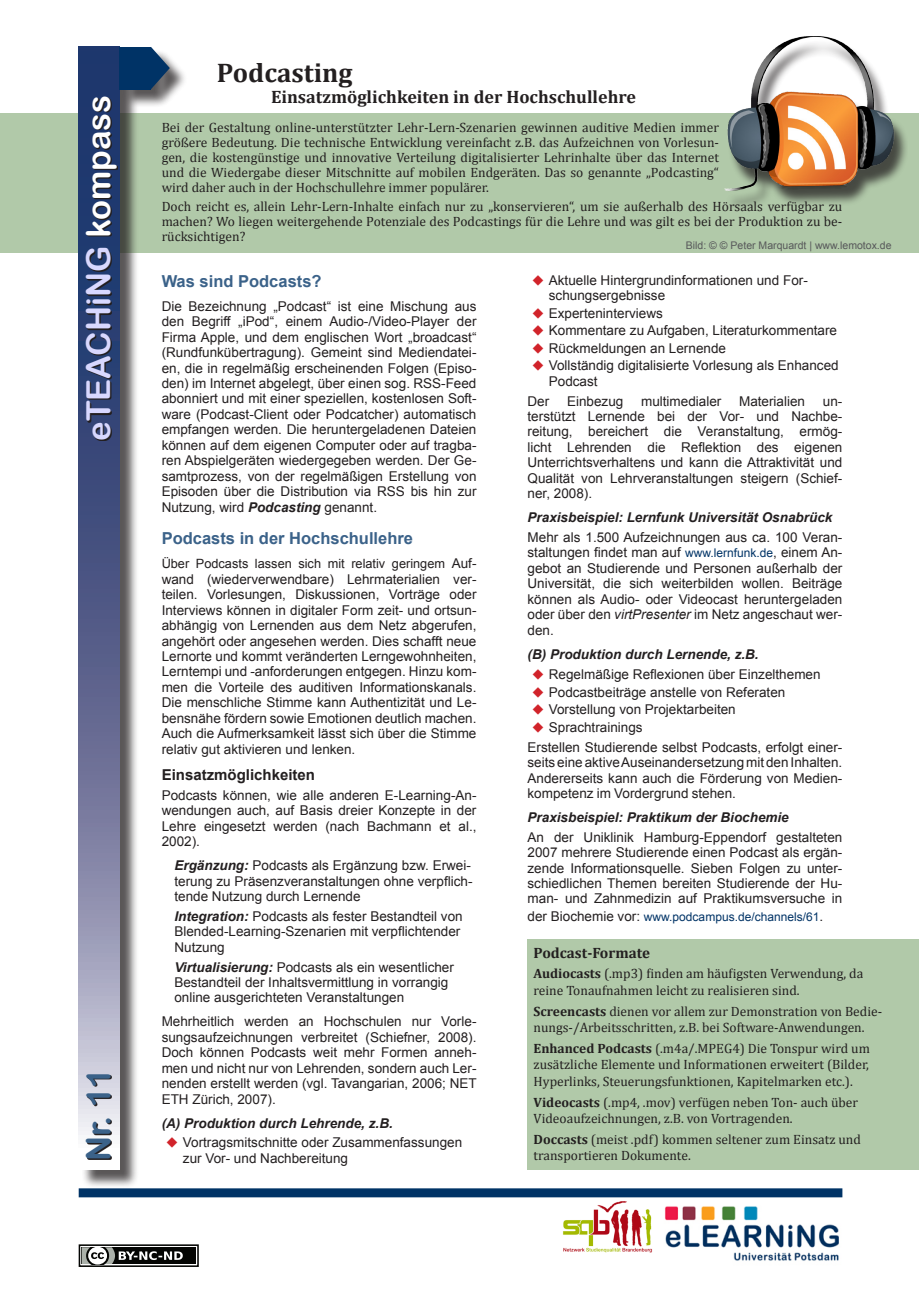
<style>
.page{position:relative;width:919px;height:1289px;background:#fff}
.page>*{position:absolute;margin:0;border:0;box-sizing:border-box;transform-origin:0 0}
.t1{font:33px "Arial Rounded MT Bold";color:#d8d8ff}
.t2{font:33px "Arial Rounded MT Bold";color:#3b6289}
.t3{font:700 27px "Cambria";color:#231f20}
.t4{font:700 18px "Cambria";color:#231f20}
.t5{font:700 16.5px "Arial";color:#3b6289}
.t6{font:700 15px "Arial";color:#231f20}
.t7{font:700 15px "Cambria";color:#231f20}
.t8{font:13.5px/15.5px "Arial";color:#231f20;text-align:justify}
.t9{font:13.5px/15px "Cambria";color:#231f20}
.t10{font:italic 700 13.5px "Arial";color:#231f20}
.t11{font:12.75px "Arial";color:#231f20}
.t12{font:12px "Arial";color:#036}
.t13{font:10.5px "Arial";color:#57585a}
.s1{color:#fff}
.s2{font-weight:700;font-style:italic}
.s3{font-size:13.5px}
.s4{font-size:12px;color:#036}
.s5{font-style:italic}
.s6{font-size:13.5px;color:#231f20}
.s7{font-weight:700}
</style>
<div class="page">
<div style="left:79px;top:1188px;width:763px;height:9px;background:#036"></div>
<div style="left:0;top:113px;width:918px;height:139px;background:#b1c9a9"></div>
<div style="left:81px;top:49px;width:57px;height:1139px;background:#231f20;opacity:.75"></div>
<svg style="left:79px;top:47px;width:41px;height:1122px;background:#6d749a"></svg>
<div style="left:122px;top:49px;width:47px;height:59px;background:#231f20;opacity:.75"></div>
<div style="left:120px;top:47px;width:31px;height:42px;background:#036"></div>
<div style="left:153px;top:49px;width:35px;height:56px;background:#231f20;opacity:.75"></div>
<svg style="left:151px;top:47px;width:19px;height:42px"></svg>
<svg style="left:87px;top:98px;width:31px;height:343px;background:#233256"></svg>
<img style="left:563px;top:1201px;width:90px;height:52px">
<img style="left:665px;top:1206px;width:174px;height:55px">
<svg style="left:87px;top:1075px;width:24px;height:84px"></svg>
<div style="left:527px;top:939px;width:391px;height:230px;background:#b1c9a9"></div>
<div style="left:724px;top:40px;width:183px;height:170px;background:#231f20;opacity:.75"></div>
<img style="left:724px;top:36px;width:172px;height:174px">
<div style="left:79px;top:1244px;width:120px;height:22px;border:2px solid #040503"></div>
<div style="left:82px;top:1247px;width:114px;height:16px;background:#040503"></div>
<svg style="left:79px;top:1244px;width:104px;height:23px"></svg>
<p class="t1" style="left:79px;top:441px;width:347px;rotate:-90deg">eTEACHiNG <span class="s1">kompass</span></p>
<p class="t2" style="left:79px;top:1161px;width:95px;rotate:-90deg">Nr. 11</p>
<p class="t3" style="left:217px;top:56px;width:137px">Podcasting</p>
<p class="t4" style="left:271px;top:85px;width:366px">Einsatzmöglichkeiten in der Hochschullehre</p>
<p class="t9" style="left:162px;top:120px;width:559px;text-align:justify">Bei der Gestaltung online-unterstützter Lehr-Lern-Szenarien gewinnen auditive Medien immer größere Bedeutung. Die technische Entwicklung vereinfacht z.B. das Aufzeichnen von Vorlesun&shy;gen, die kostengünstige und innovative Verteilung digitalisierter Lehrinhalte über das Internet und die Wiedergabe dieser Mitschnitte auf mobilen Endgeräten. Das so genannte „Podcasting“ wird daher auch in der Hochschullehre immer populärer.</p>
<p class="t9" style="left:162px;top:199px;width:682px;text-align:justify">Doch reicht es, allein Lehr-Lern-Inhalte einfach nur zu „konservieren“, um sie außerhalb des Hörsaals verfügbar zu machen? Wo liegen weitergehende Potenziale des Podcastings für die Lehre und was gilt es bei der Produktion zu be&shy;rücksichtigen?</p>
<p class="t13" style="left:685px;top:238px;width:207px">Bild: © © Peter Marquardt | www.lemotox.de</p>
<p class="t5" style="left:162px;top:270px;width:161px">Was sind Podcasts?</p>
<p class="t8" style="left:162px;top:298px;width:316px">Die Bezeichnung „Podcast“ ist eine Mischung aus den Begriff „iPod“, einem Audio-/Video-Player der Firma Apple, und dem englischen Wort „broadcast“ (Rundfunkübertragung). Gemeint sind Mediendatei&shy;en, die in regelmäßig erscheinenden Folgen (Episo&shy;den) im Internet abgelegt, über einen sog. RSS-Feed abonniert und mit einer speziellen, kostenlosen Soft&shy;ware (Podcast-Client oder Podcatcher) automatisch empfangen werden. Die heruntergeladenen Dateien können auf dem eigenen Computer oder auf tragba&shy;ren Abspielgeräten wiedergegeben werden. Der Ge&shy;samtprozess, von der regelmäßigen Erstellung von Episoden über die Distribution via RSS bis hin zur Nutzung, wird <span class="s2">Podcasting</span> genannt.</p>
<p class="t5" style="left:162px;top:527px;width:253px">Podcasts in der Hochschullehre</p>
<p class="t11" style="left:162px;top:555px;width:316px">Über Podcasts lassen sich mit relativ geringem <span class="s3">Auf-</span></p>
<p class="t8" style="left:162px;top:571px;width:316px">wand (wiederverwendbare) Lehrmaterialien ver&shy;teilen. Vorlesungen, Diskussionen, Vorträge oder Interviews können in digitaler Form zeit- und ortsun&shy;abhängig von Lernenden aus dem Netz abgerufen, angehört oder angesehen werden. Dies schafft neue Lernorte und kommt veränderten Lerngewohnheiten, Lerntempi und -anforderungen entgegen. Hinzu kom&shy;men die Vorteile des auditiven Informationskanals.<br>Die menschliche Stimme kann Authentizität und Le&shy;bensnähe fördern sowie Emotionen deutlich machen.<br>Auch die Aufmerksamkeit lässt sich über die Stimme relativ gut aktivieren und lenken.</p>
<p class="t6" style="left:162px;top:765px;width:155px">Einsatzmöglichkeiten</p>
<p class="t8" style="left:162px;top:787px;width:316px">Podcasts können, wie alle anderen E-Learning-An&shy;wendungen auch, auf Basis dreier Konzepte in der Lehre eingesetzt werden (nach Bachmann et al., 2002).</p>
<p class="t8" style="left:174px;top:858px;width:299px"><span class="s2">Ergänzung:</span> Podcasts als Ergänzung bzw. Erwei&shy;terung zu Präsenzveranstaltungen ohne verpflich&shy;tende Nutzung durch Lernende</p>
<p class="t8" style="left:174px;top:908px;width:290px;text-align:left"><span class="s2">Integration:</span> Podcasts als fester Bestandteil von<br>Blended-Learning-Szenarien mit verpflichtender<br>Nutzung</p>
<p class="t8" style="left:174px;top:959px;width:281px;text-align:left"><span class="s2">Virtualisierung:</span> Podcasts als ein wesentlicher<br>Bestandteil der Inhaltsvermittlung in vorrangig online ausgerichteten Veranstaltungen</p>
<p class="t8" style="left:162px;top:1014px;width:316px">Mehrheitlich werden an Hochschulen nur Vorle&shy;sungsaufzeichnungen verbreitet (Schiefner, 2008).<br>Doch können Podcasts weit mehr Formen anneh&shy;men und nicht nur von Lehrenden, sondern auch Ler&shy;nenden erstellt werden (vgl. Tavangarian, 2006; NET ETH Zürich, 2007).</p>
<p class="t10" style="left:162px;top:1114px;width:233px">(A) Produktion durch Lehrende, z.B.</p>
<p class="t8" style="left:183px;top:1134px;width:281px">Vortragsmitschnitte oder Zusammenfassungen zur Vor- und Nachbereitung</p>
<p class="t8" style="left:549px;top:272px;width:260px">Aktuelle Hintergrundinformationen und For&shy;schungsergebnisse</p>
<p class="t8" style="left:549px;top:305px;width:116px">Experteninterviews</p>
<p class="t8" style="left:549px;top:323px;width:290px">Kommentare zu Aufgaben, Literaturkommentare</p>
<p class="t8" style="left:549px;top:340px;width:179px">Rückmeldungen an Lernende</p>
<p class="t8" style="left:549px;top:358px;width:291px">Vollständig digitalisierte Vorlesung als Enhanced<br>Podcast</p>
<p class="t8" style="left:527px;top:393px;width:23px">Der</p>
<p class="t8" style="left:567px;top:393px;width:58px">Einbezug</p>
<p class="t8" style="left:641px;top:393px;width:82px">multimedialer</p>
<p class="t8" style="left:739px;top:393px;width:68px">Materialien</p>
<p class="t8" style="left:527px;top:393px;width:316px;text-indent:295px">un&shy;terstützt Lernende bei der Vor- und Nachbe&shy;reitung, bereichert die Veranstaltung, ermög&shy;licht Lehrenden die Reflektion des eigenen Unterrichtsverhaltens und kann die Attraktivität und Qualität von Lehrveranstaltungen steigern (Schief&shy;ner, 2008).</p>
<p class="t10" style="left:527px;top:508px;width:306px">Praxisbeispiel: Lernfunk Universität Osnabrück</p>
<p class="t8" style="left:527px;top:529px;width:316px">Mehr als 1.500 Aufzeichnungen aus ca. 100 Veran&shy;staltungen findet man auf <span class="s4">www.lernfunk.de</span>, einem An&shy;gebot an Studierende und Personen außerhalb der Universität, die sich weiterbilden wollen. Beiträge können als Audio- oder Videocast heruntergeladen oder über den <span class="s5">virtPresenter</span> im Netz angeschaut wer&shy;den.</p>
<p class="t10" style="left:527px;top:646px;width:233px">(B) Produktion durch Lernende, z.B.</p>
<p class="t8" style="left:549px;top:666px;width:273px">Regelmäßige Reflexionen über Einzelthemen</p>
<p class="t8" style="left:549px;top:684px;width:238px">Podcastbeiträge anstelle von Referaten</p>
<p class="t8" style="left:549px;top:702px;width:188px">Vorstellung von Projektarbeiten</p>
<p class="t8" style="left:549px;top:719px;width:95px">Sprachtrainings</p>
<p class="t8" style="left:527px;top:739px;width:316px">Erstellen Studierende selbst Podcasts, erfolgt einer&shy;seits eine aktive Auseinandersetzung mit den Inhalten.<br>Andererseits kann auch die Förderung von Medien&shy;kompetenz im Vordergrund stehen.</p>
<p class="t10" style="left:527px;top:808px;width:263px">Praxisbeispiel: Praktikum der Biochemie</p>
<p class="t8" style="left:527px;top:829px;width:316px">An der Uniklinik Hamburg-Eppendorf gestalteten 2007 mehrere Studierende einen Podcast als ergän&shy;zende Informationsquelle. Sieben Folgen zu unter&shy;schiedlichen Themen bereiten Studierende der Hu&shy;man- und Zahnmedizin auf Praktikumsversuche in</p>
<p class="t12" style="left:527px;top:909px;width:297px"><span class="s6">der Biochemie vor:</span> www.podcampus.de/channels/61<span class="s6">.</span></p>
<p class="t7" style="left:533px;top:943px;width:118px">Podcast-Formate</p>
<p class="t9" style="left:533px;top:965px;width:331px;line-height:16.5px"><span class="s7">Audiocasts</span> (.mp3) finden am häufigsten Verwendung, da reine Tonaufnahmen leicht zu realisieren sind.</p>
<p class="t9" style="left:533px;top:1002px;width:350px;line-height:16.5px"><span class="s7">Screencasts</span> dienen vor allem zur Demonstration von Bedie&shy;nungs-/Arbeitsschritten, z.B. bei Software-Anwendungen.</p>
<p class="t9" style="left:533px;top:1039px;width:338px;line-height:16.5px;text-align:justify"><span class="s7">Enhanced Podcasts</span> (.m4a/.MPEG4) Die Tonspur wird um zusätzliche Elemente und Informationen erweitert (Bilder, Hyperlinks, Steuerungsfunktionen, Kapitelmarken etc.).</p>
<p class="t9" style="left:533px;top:1093px;width:326px;line-height:16.5px"><span class="s7">Videocasts</span> (.mp4, .mov) verfügen neben Ton- auch über<br>Videoaufzeichnungen, z.B. von Vortragenden.</p>
<p class="t9" style="left:533px;top:1130px;width:329px;line-height:16.5px"><span class="s7">Doccasts</span> (meist .pdf) kommen seltener zum Einsatz und transportieren Dokumente.</p>
</div>
